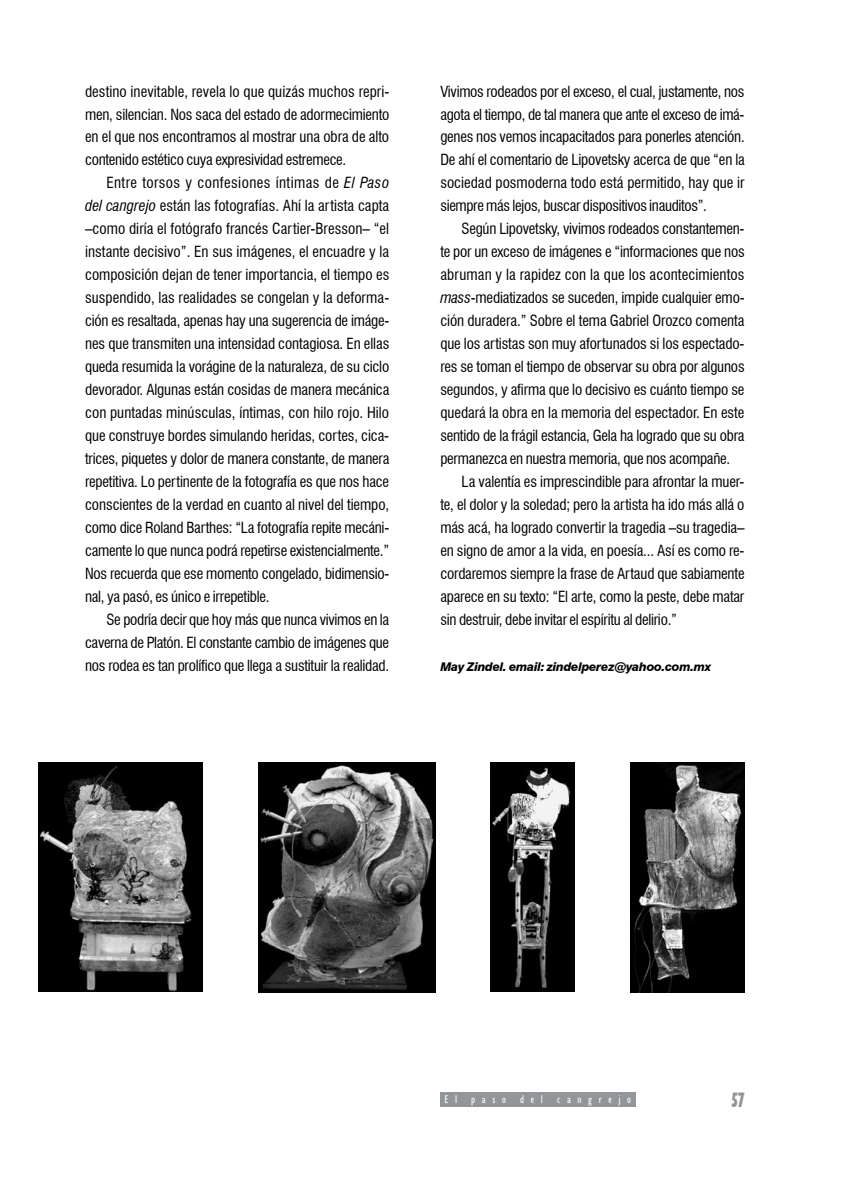
<style>
.page{position:relative;width:851px;height:1191px;background:#fff}
.page>*{position:absolute;margin:0;border:0;box-sizing:border-box;transform-origin:0 0}
.t1{font:700 condensed 21px "Humanist 521 BT Xtra";color:#939598;scale:.75 1}
.t2{font:condensed 15px/23px "Swiss 721 BT";letter-spacing:-.015em;color:#000;text-align:justify}
.t3{font:condensed 15px "Swiss 721 BT";letter-spacing:.005em;color:#000}
.t4{font:italic 800 12px "Swiss 721 BT";letter-spacing:-.02em;color:#000}
.t5{font:condensed 11.25px "Humanist 521 BT";letter-spacing:.59em;color:#fff}
.s1{font-style:italic}
</style>
<div class="page">
<img style="left:491px;top:762px;width:83px;height:230px">
<img style="left:38px;top:762px;width:164px;height:230px">
<img style="left:630px;top:762px;width:114px;height:230px">
<img style="left:258px;top:763px;width:177px;height:229px">
<div style="left:440px;top:1092px;width:196px;height:14px;background:#939598"></div>
<p class="t2" style="left:85px;top:80px;width:306px">destino inevitable, revela lo que quizás muchos repri&shy;men, silencian. Nos saca del estado de adormecimiento en el que nos encontramos al mostrar una obra de alto contenido estético cuya expresividad estremece.</p>
<p class="t2" style="left:85px;top:171px;width:306px;text-indent:21px">Entre torsos y confesiones íntimas de <span class="s1">El Paso del cangrejo</span> están las fotografías. Ahí la artista capta –como diría el fotógrafo francés Cartier-Bresson– “el instante decisivo”. En sus imágenes, el encuadre y la composición dejan de tener importancia, el tiempo es suspendido, las realidades se congelan y la deforma&shy;ción es resaltada, apenas hay una sugerencia de imáge&shy;nes que transmiten una intensidad contagiosa. En ellas queda resumida la vorágine de la naturaleza, de su ciclo devorador. Algunas están cosidas de manera mecánica con puntadas minúsculas, íntimas, con hilo rojo. Hilo que construye bordes simulando heridas, cortes, cica&shy;trices, piquetes y dolor de manera constante, de manera repetitiva. Lo pertinente de la fotografía es que nos hace conscientes de la verdad en cuanto al nivel del tiempo, como dice Roland Barthes: “La fotografía repite mecáni&shy;camente lo que nunca podrá repetirse existencialmente.” Nos recuerda que ese momento congelado, bidimensio&shy;nal, ya pasó, es único e irrepetible.</p>
<p class="t2" style="left:85px;top:607px;width:305px;text-indent:21px">Se podría decir que hoy más que nunca vivimos en la caverna de Platón. El constante cambio de imágenes que nos rodea es tan prolífico que llega a sustituir la realidad.</p>
<p class="t2" style="left:440px;top:80px;width:306px">Vivimos rodeados por el exceso, el cual, justamente, nos agota el tiempo, de tal manera que ante el exceso de imá&shy;genes nos vemos incapacitados para ponerles atención.<br>De ahí el comentario de Lipovetsky acerca de que “en la sociedad posmoderna todo está permitido, hay que ir siempre más lejos, buscar dispositivos inauditos”.</p>
<p class="t2" style="left:461px;top:217px;width:284px">Según Lipovetsky, vivimos rodeados constantemen-</p>
<p class="t2" style="left:440px;top:240px;width:306px">te por un exceso de imágenes e “informaciones que nos</p>
<p class="t3" style="left:440px;top:266px;width:305px">abruman y la rapidez con la que los acontecimientos</p>
<p class="t2" style="left:440px;top:286px;width:306px"><span class="s1">mass</span>-mediatizados se suceden, impide cualquier emo-</p>
<p class="t2" style="left:440px;top:309px;width:306px">ción duradera.” Sobre el tema Gabriel Orozco comenta</p>
<p class="t2" style="left:440px;top:332px;width:305px">que los artistas son muy afortunados si los espectado-</p>
<p class="t2" style="left:440px;top:355px;width:306px">res se toman el tiempo de observar su obra por algunos</p>
<p class="t2" style="left:440px;top:378px;width:305px">segundos, y afirma que lo decisivo es cuánto tiempo se</p>
<p class="t2" style="left:440px;top:401px;width:305px">quedará la obra en la memoria del espectador. En este</p>
<p class="t2" style="left:440px;top:424px;width:305px">sentido de la frágil estancia, Gela ha logrado que su obra</p>
<p class="t2" style="left:440px;top:447px;width:291px">permanezca en nuestra memoria, que nos acompañe.</p>
<p class="t2" style="left:461px;top:470px;width:284px">La valentía es imprescindible para afrontar la muer-</p>
<p class="t2" style="left:440px;top:493px;width:305px">te, el dolor y la soledad; pero la artista ha ido más allá o</p>
<p class="t2" style="left:440px;top:516px;width:306px">más acá, ha logrado convertir la tragedia –su tragedia–</p>
<p class="t2" style="left:440px;top:539px;width:306px">en signo de amor a la vida, en poesía... Así es como re-</p>
<p class="t2" style="left:440px;top:562px;width:306px">cordaremos siempre la frase de Artaud que sabiamente</p>
<p class="t2" style="left:440px;top:584px;width:305px">aparece en su texto: “El arte, como la peste, debe matar</p>
<p class="t2" style="left:440px;top:607px;width:238px">sin destruir, debe invitar el espíritu al delirio.”</p>
<p class="t4" style="left:440px;top:659px;width:272px">May Zindel. email: zindelperez@yahoo.com.mx</p>
<p class="t5" style="left:444px;top:1092px;width:14px">E l</p>
<p class="t5" style="left:471px;top:1092px;width:36px">paso</p>
<p class="t5" style="left:520px;top:1092px;width:24px">del</p>
<p class="t5" style="left:557px;top:1092px;width:75px">cangrejo</p>
<h1 class="t1" style="left:731px;top:1086px;width:19px">57</h1>
</div>
